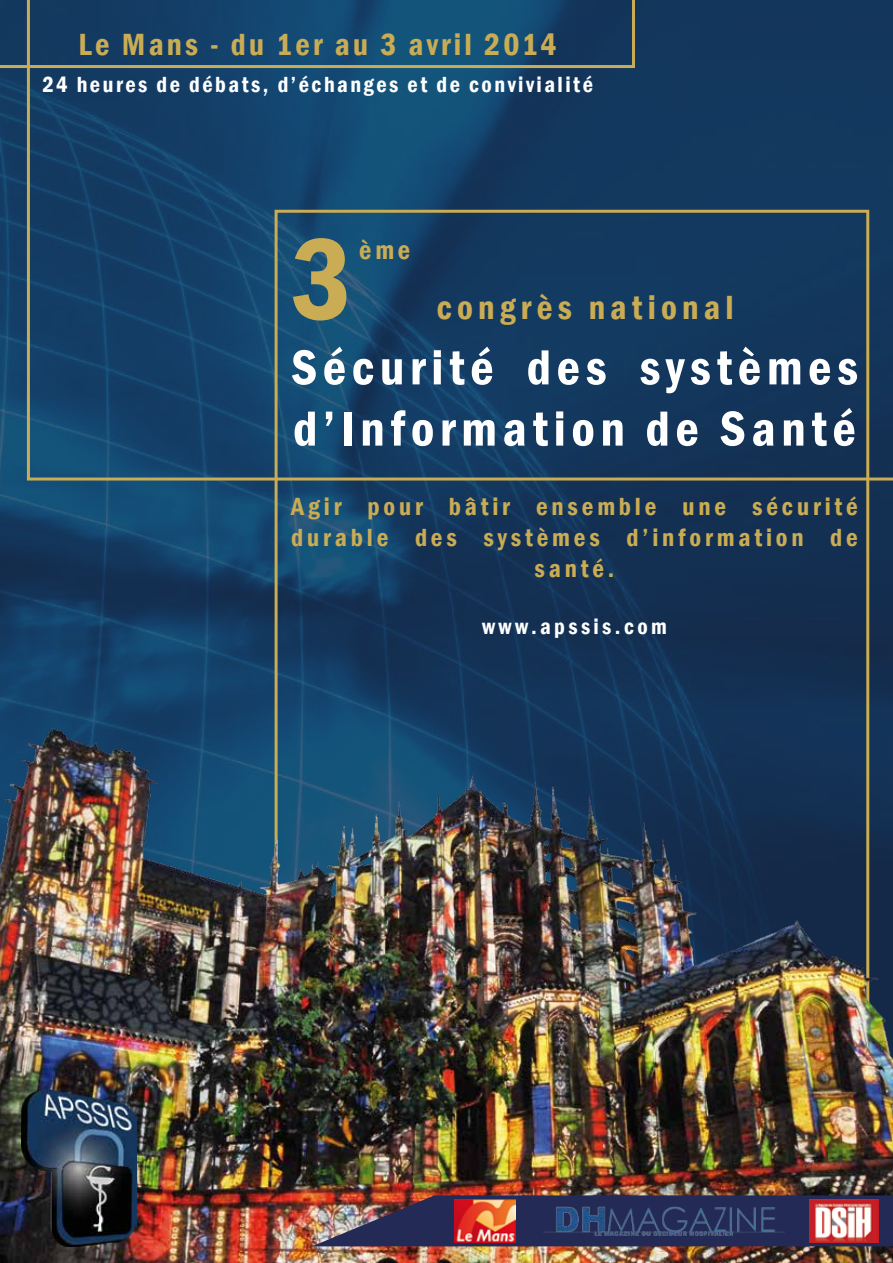
<style>
.page{position:relative;width:893px;height:1263px;background:#fff}
.page>*{position:absolute;margin:0;border:0;box-sizing:border-box;transform-origin:0 0}
.t1{font:600 condensed 120px "Franklin Gothic";color:#caac54}
.t2{font:600 condensed 51px/61.2px "Franklin Gothic";letter-spacing:.11em;color:#fff}
.t3{font:600 condensed 34.5px "Franklin Gothic";letter-spacing:.15em;color:#caac54}
.t4{font:600 condensed 31.5px "Franklin Gothic";letter-spacing:.1em;color:#caac54}
.t5{font:600 condensed 27px "Franklin Gothic";color:#caac54}
.t6{font:600 condensed 25.5px/30.6px "Franklin Gothic";letter-spacing:.15em;color:#caac54;text-align:center}
.t7{font:600 condensed 22.5px "Franklin Gothic";letter-spacing:.11em;color:#fff}
.t8{font:600 condensed 22.5px "Franklin Gothic";letter-spacing:.15em;color:#fff}
</style>
<div class="page">
<img style="left:0;top:68px;width:893px;height:593px">
<svg style="left:0;top:0;width:27px;height:68px;background:#1b3d5e"></svg>
<svg style="left:27px;top:0;width:866px;height:480px;background:#174064"></svg>
<img style="left:0;top:661px;width:893px;height:602px">
<img style="left:312px;top:1195px;width:581px;height:51px">
<img style="left:809px;top:1199px;width:69px;height:43px">
<img style="left:541px;top:1206px;width:243px;height:30px">
<img style="left:21px;top:1089px;width:115px;height:157px">
<img style="left:455px;top:1199px;width:61px;height:43px">
<p class="t4" style="left:79px;top:23px;width:480px">Le Mans - du 1er au 3 avril 2014</p>
<p class="t7" style="left:42px;top:70px;width:552px">24 heures de débats, d’échanges et de convivialité</p>
<h1 class="t1" style="left:291px;top:199px;width:63px">3</h1>
<p class="t5" style="left:359px;top:232px;width:53px">ème</p>
<h3 class="t3" style="left:437px;top:285px;width:298px">congrès national</h3>
<h2 class="t2" style="left:291px;top:336px;width:568px">Sécurité des systèmes d’Information de Santé</h2>
<p class="t6" style="left:291px;top:491px;width:568px">Agir pour bâtir ensemble une sécurité durable des systèmes d’information de santé.</p>
<p class="t8" style="left:482px;top:612px;width:186px">www.apssis.com</p>
</div>
